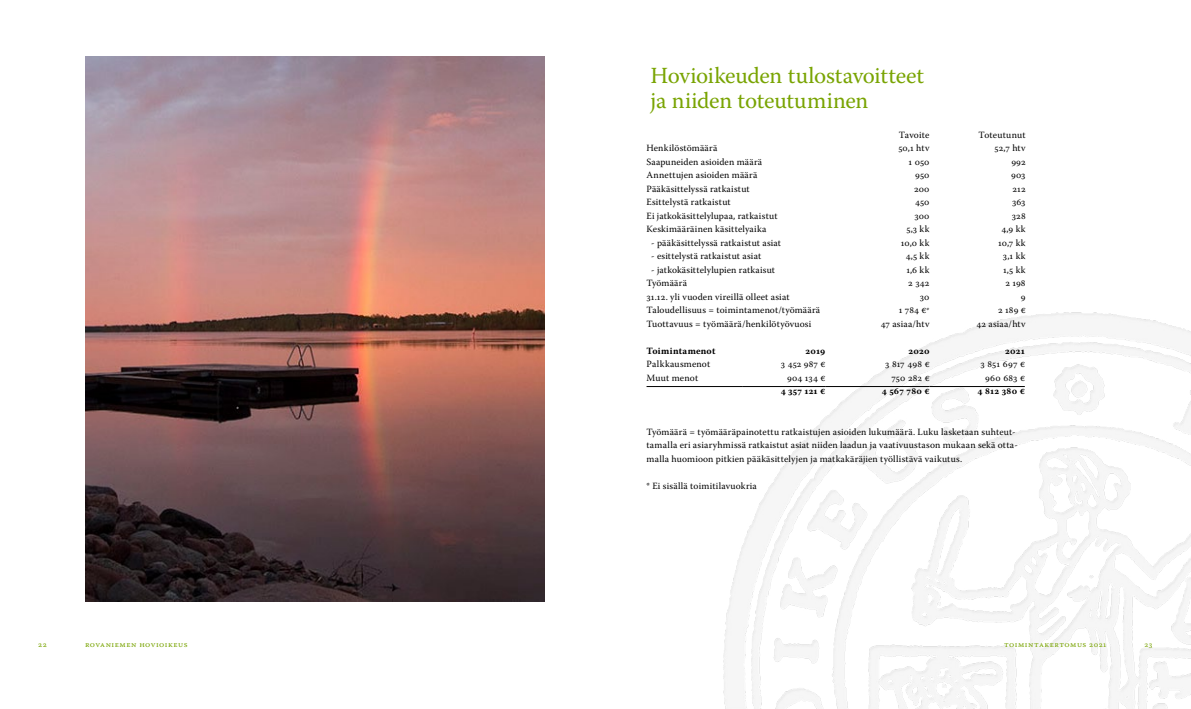
<style>
.page{position:relative;width:1191px;height:709px;background:#fff}
.page>*{position:absolute;margin:0;border:0;box-sizing:border-box;transform-origin:0 0}
.t1{font:23px/25px "Warnock Pro";letter-spacing:-.015em;color:#79a403}
.t2{font:9.5px/13.5px "Warnock Pro";letter-spacing:.015em;color:#000}
.t3{font:700 9.5px "Warnock Pro";letter-spacing:.015em;color:#000}
.t4{font:8px "Warnock Pro Capt";letter-spacing:.06em;color:#79a403}
.t5{font:8px "Warnock Pro";color:#79a403}
.s1{font-size:8px}
</style>
<div class="page">
<img style="left:715px;top:312px;width:476px;height:397px">
<img style="left:85px;top:57px;width:459px;height:544px">
<hr style="left:646px;top:386px;width:96px;height:1px;background:#000">
<hr style="left:742px;top:386px;width:83px;height:1px;background:#000">
<hr style="left:825px;top:386px;width:104px;height:1px;background:#000">
<hr style="left:929px;top:386px;width:95px;height:1px;background:#000">
<h1 class="t1" style="left:650px;top:63px;width:275px">Hovioikeuden tulostavoitteet ja niiden toteutuminen</h1>
<p class="t2" style="left:899px;top:128px;width:32px">Tavoite</p>
<p class="t2" style="left:978px;top:128px;width:49px">Toteutunut</p>
<p class="t2" style="left:646px;top:141px;width:72px">Henkilöstömäärä</p>
<p class="t2" style="left:898px;top:141px;width:33px">50,1 htv</p>
<p class="t2" style="left:994px;top:141px;width:33px">52,7 htv</p>
<p class="t2" style="left:646px;top:155px;width:117px">Saapuneiden asioiden määrä</p>
<p class="t2" style="left:908px;top:155px;width:22px">1 050</p>
<p class="t2" style="left:1011px;top:155px;width:16px">992</p>
<p class="t2" style="left:646px;top:168px;width:112px">Annettujen asioiden määrä</p>
<p class="t2" style="left:915px;top:168px;width:16px">950</p>
<p class="t2" style="left:1011px;top:168px;width:16px">903</p>
<p class="t2" style="left:646px;top:182px;width:105px">Pääkäsittelyssä ratkaistut</p>
<p class="t2" style="left:914px;top:182px;width:17px">200</p>
<p class="t2" style="left:1012px;top:182px;width:15px">212</p>
<p class="t2" style="left:646px;top:195px;width:86px">Esittelystä ratkaistut</p>
<p class="t2" style="left:915px;top:195px;width:16px">450</p>
<p class="t2" style="left:1012px;top:195px;width:15px">363</p>
<p class="t2" style="left:646px;top:209px;width:132px">Ei jatkokäsittelylupaa, ratkaistut</p>
<p class="t2" style="left:914px;top:209px;width:16px">300</p>
<p class="t2" style="left:1011px;top:209px;width:15px">328</p>
<p class="t2" style="left:646px;top:222px;width:121px">Keskimääräinen käsittelyaika</p>
<p class="t2" style="left:906px;top:222px;width:25px">5,3 kk</p>
<p class="t2" style="left:1001px;top:222px;width:26px">4,9 kk</p>
<p class="t2" style="left:651px;top:236px;width:131px">- pääkäsittelyssä ratkaistut asiat</p>
<p class="t2" style="left:901px;top:236px;width:30px">10,0 kk</p>
<p class="t2" style="left:998px;top:236px;width:29px">10,7 kk</p>
<p class="t2" style="left:651px;top:249px;width:111px">- esittelystä ratkaistut asiat</p>
<p class="t2" style="left:905px;top:249px;width:25px">4,5 kk</p>
<p class="t2" style="left:1003px;top:249px;width:24px">3,1 kk</p>
<p class="t2" style="left:651px;top:263px;width:125px">- jatkokäsittelylupien ratkaisut</p>
<p class="t2" style="left:906px;top:263px;width:25px">1,6 kk</p>
<p class="t2" style="left:1003px;top:263px;width:24px">1,5 kk</p>
<p class="t2" style="left:646px;top:276px;width:42px">Työmäärä</p>
<p class="t2" style="left:908px;top:276px;width:23px">2 342</p>
<p class="t2" style="left:1005px;top:276px;width:22px">2 198</p>
<p class="t2" style="left:646px;top:290px;width:144px">31.12. yli vuoden vireillä olleet asiat</p>
<p class="t2" style="left:920px;top:290px;width:11px">30</p>
<p class="t2" style="left:1020px;top:290px;width:6px">9</p>
<p class="t2" style="left:646px;top:303px;width:175px">Taloudellisuus = toimintamenot/työmäärä</p>
<p class="t2" style="left:898px;top:303px;width:32px">1 784 €<span class="s1">*</span></p>
<p class="t2" style="left:998px;top:303px;width:29px">2 189 €</p>
<p class="t2" style="left:646px;top:317px;width:166px">Tuottavuus = työmäärä/henkilötyövuosi</p>
<p class="t2" style="left:880px;top:317px;width:50px">47 asiaa/htv</p>
<p class="t2" style="left:976px;top:317px;width:51px">42 asiaa/htv</p>
<p class="t3" style="left:646px;top:345px;width:70px">Toimintamenot</p>
<p class="t3" style="left:805px;top:345px;width:21px">2019</p>
<p class="t3" style="left:908px;top:345px;width:23px">2020</p>
<p class="t3" style="left:1005px;top:345px;width:21px">2021</p>
<p class="t2" style="left:646px;top:357px;width:65px">Palkkausmenot</p>
<p class="t2" style="left:781px;top:357px;width:46px">3 452 987 €</p>
<p class="t2" style="left:885px;top:357px;width:46px">3 817 498 €</p>
<p class="t2" style="left:980px;top:357px;width:46px">3 851 697 €</p>
<p class="t2" style="left:646px;top:371px;width:53px">Muut menot</p>
<p class="t2" style="left:787px;top:371px;width:39px">904 134 €</p>
<p class="t2" style="left:891px;top:371px;width:40px">750 282 €</p>
<p class="t2" style="left:985px;top:371px;width:41px">960 683 €</p>
<p class="t3" style="left:780px;top:385px;width:46px">4 357 121 €</p>
<p class="t3" style="left:881px;top:385px;width:49px">4 567 780 €</p>
<p class="t3" style="left:977px;top:385px;width:49px">4 812 380 €</p>
<p class="t2" style="left:646px;top:425px;width:373px">Työmäärä = työmääräpainotettu ratkaistujen asioiden lukumäärä. Luku lasketaan suhteut&shy;tamalla eri asiaryhmissä ratkaistut asiat niiden laadun ja vaativuustason mukaan sekä otta&shy;malla huomioon pitkien pääkäsittelyjen ja matkakäräjien työllistävä vaikutus.</p>
<p class="t2" style="left:646px;top:479px;width:112px">* Ei sisällä toimitilavuokria</p>
<p class="t4" style="left:38px;top:639px;width:10px">22</p>
<p class="t4" style="left:85px;top:639px;width:104px">Rovaniemen Hovioikeus</p>
<p class="t4" style="left:1004px;top:639px;width:104px">toimintakertomus 2021</p>
<p class="t5" style="left:1144px;top:639px;width:9px">23</p>
</div>
